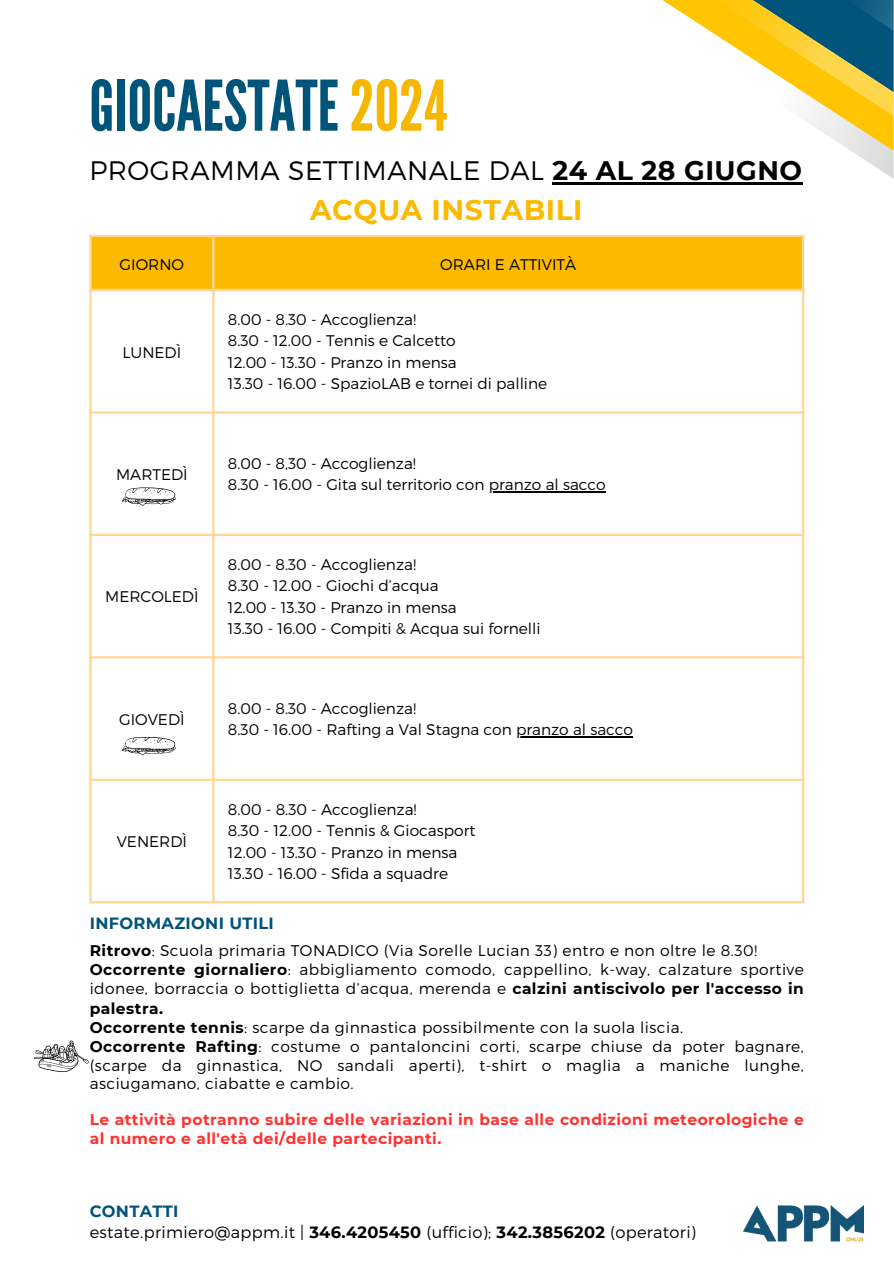
<style>
.page{position:relative;width:894px;height:1264px;background:#fff}
.page>*{position:absolute;margin:0;border:0;box-sizing:border-box;transform-origin:0 0}
.t1{font:69.6px "League Gothic";color:#005379}
.t2{font:700 28.2px "Montserrat";letter-spacing:.02em;color:#fbba00}
.t3{font:300 26.7px "Montserrat";letter-spacing:.02em;color:#000}
.t4{font:300 16.2px "Montserrat";letter-spacing:.02em;color:#000}
.t5{font:700 16.2px "Montserrat";letter-spacing:.02em;color:#005379}
.t6{font:300 15.45px/19.2px "Montserrat";color:#000;text-align:justify}
.t7{font:300 15.45px "Montserrat";letter-spacing:.03em;color:#000}
.t8{font:700 15.45px/19.2px "Montserrat";letter-spacing:.03em;color:#ff3131}
.s1{color:#f7b700}
.s2{font-weight:700}
</style>
<div class="page">
<svg style="left:852px;top:151px;width:41px;height:27px"></svg>
<svg style="left:662px;top:0;width:231px;height:151px"></svg>
<div style="left:92px;top:237px;width:709px;height:52px;background:#fbba00"></div>
<svg style="left:92px;top:291px;width:709px;height:610px"></svg>
<hr style="left:488px;top:491px;width:117px;height:1px;background:#000">
<hr style="left:516px;top:736px;width:117px;height:1px;background:#000">
<hr style="left:89px;top:237px;width:3px;height:664px;background:#ffd699">
<hr style="left:212px;top:237px;width:2px;height:664px;background:#ffd699">
<hr style="left:801px;top:237px;width:3px;height:664px;background:#ffd699">
<hr style="left:89px;top:235px;width:715px;height:2px;background:#ffd699">
<hr style="left:89px;top:289px;width:715px;height:2px;background:#ffd699">
<hr style="left:89px;top:411px;width:715px;height:2px;background:#ffd699">
<hr style="left:89px;top:534px;width:715px;height:2px;background:#ffd699">
<hr style="left:89px;top:656px;width:715px;height:2px;background:#ffd699">
<hr style="left:89px;top:778px;width:715px;height:3px;background:#ffd699">
<hr style="left:89px;top:901px;width:715px;height:2px;background:#ffd699">
<img style="left:743px;top:1205px;width:120px;height:36px">
<svg style="left:34px;top:1040px;width:55px;height:32px"></svg>
<hr style="left:552px;top:183px;width:250px;height:2px;background:#000">
<svg style="left:119px;top:468px;width:60px;height:59px"></svg>
<svg style="left:119px;top:717px;width:60px;height:59px"></svg>
<p class="t1" style="left:89px;top:66px;width:359px">GIOCAESTATE<span class="s1">2024</span></p>
<p class="t3" style="left:89px;top:154px;width:714px">PROGRAMMA SETTIMANALE DAL <span class="s2">24 AL 28 GIUGNO</span></p>
<p class="t2" style="left:310px;top:192px;width:274px">ACQUA INSTABILI</p>
<p class="t6" style="left:120px;top:254px;width:66px">GIORNO</p>
<p class="t6" style="left:440px;top:254px;width:137px">ORARI E ATTIVITÀ</p>
<h1 class="t6" style="left:122px;top:341px;width:60px">LUNEDÌ</h1>
<p class="t6" style="left:116px;top:464px;width:73px">MARTEDÌ</p>
<p class="t6" style="left:105px;top:586px;width:95px">MERCOLEDÌ</p>
<p class="t6" style="left:119px;top:709px;width:67px">GIOVEDÌ</p>
<p class="t6" style="left:117px;top:831px;width:72px">VENERDÌ</p>
<h2 class="t6" style="left:228px;top:309px;width:189px">8.00 - 8.30 - Accoglienza!</h2>
<p class="t6" style="left:228px;top:330px;width:229px">8.30 - 12.00 - Tennis e Calcetto</p>
<p class="t6" style="left:228px;top:352px;width:230px">12.00 - 13.30 - Pranzo in mensa</p>
<p class="t6" style="left:228px;top:373px;width:320px">13.30 - 16.00 - SpazioLAB e tornei di palline</p>
<p class="t6" style="left:228px;top:453px;width:189px">8.00 - 8,30 - Accoglienza!</p>
<p class="t6" style="left:228px;top:474px;width:379px">8.30 - 16.00 - Gita sul territorio con pranzo al sacco</p>
<p class="t6" style="left:228px;top:554px;width:189px">8.00 - 8.30 - Accoglienza!</p>
<p class="t6" style="left:228px;top:575px;width:212px">8.30 - 12.00 - Giochi d’acqua</p>
<p class="t6" style="left:228px;top:596px;width:230px">12.00 - 13.30 - Pranzo in mensa</p>
<p class="t6" style="left:228px;top:618px;width:314px">13.30 - 16.00 - Compiti &amp; Acqua sui fornelli</p>
<p class="t6" style="left:228px;top:697px;width:189px">8.00 - 8.30 - Accoglienza!</p>
<p class="t6" style="left:228px;top:719px;width:406px">8.30 - 16.00 - Rafting a Val Stagna con pranzo al sacco</p>
<p class="t6" style="left:228px;top:798px;width:190px">8.00 - 8.30 - Accoglienza!</p>
<p class="t6" style="left:228px;top:820px;width:249px">8.30 - 12.00 - Tennis &amp; Giocasport</p>
<p class="t6" style="left:228px;top:841px;width:231px">12.00 - 13.30 - Pranzo in mensa</p>
<p class="t6" style="left:228px;top:863px;width:221px">13.30 - 16.00 - Sfida a squadre</p>
<p class="t5" style="left:90px;top:913px;width:186px">INFORMAZIONI UTILI</p>
<h3 class="t7" style="left:90px;top:940px;width:668px"><span class="s2">Ritrovo</span>: Scuola primaria TONADICO (Via Sorelle Lucian 33) entro e non oltre le 8.30!</h3>
<p class="t6" style="left:90px;top:959px;width:715px"><span class="s2">Occorrente giornaliero</span>: abbigliamento comodo, cappellino, k-way, calzature sportive idonee, borraccia o bottiglietta d’acqua, merenda e <span class="s2">calzini antiscivolo per l'accesso in palestra.</span></p>
<p class="t7" style="left:90px;top:1017px;width:594px"><span class="s2">Occorrente tennis</span>: scarpe da ginnastica possibilmente con la suola liscia.</p>
<p class="t6" style="left:90px;top:1036px;width:715px;line-height:18.6px"><span class="s2">Occorrente Rafting</span>: costume o pantaloncini corti, scarpe chiuse da poter bagnare, (scarpe da ginnastica, NO sandali aperti), t-shirt o maglia a maniche lunghe, asciugamano, ciabatte e cambio.</p>
<p class="t8" style="left:90px;top:1109px;width:715px">Le attività potranno subire delle variazioni in base alle condizioni meteorologiche e al numero e all'età dei/delle partecipanti.</p>
<h4 class="t5" style="left:90px;top:1201px;width:90px">CONTATTI</h4>
<h3 class="t4" style="left:90px;top:1221px;width:607px">estate.primiero@appm.it | <span class="s2">346.4205450</span> (ufficio); <span class="s2">342.3856202</span> (operatori)</h3>
</div>
